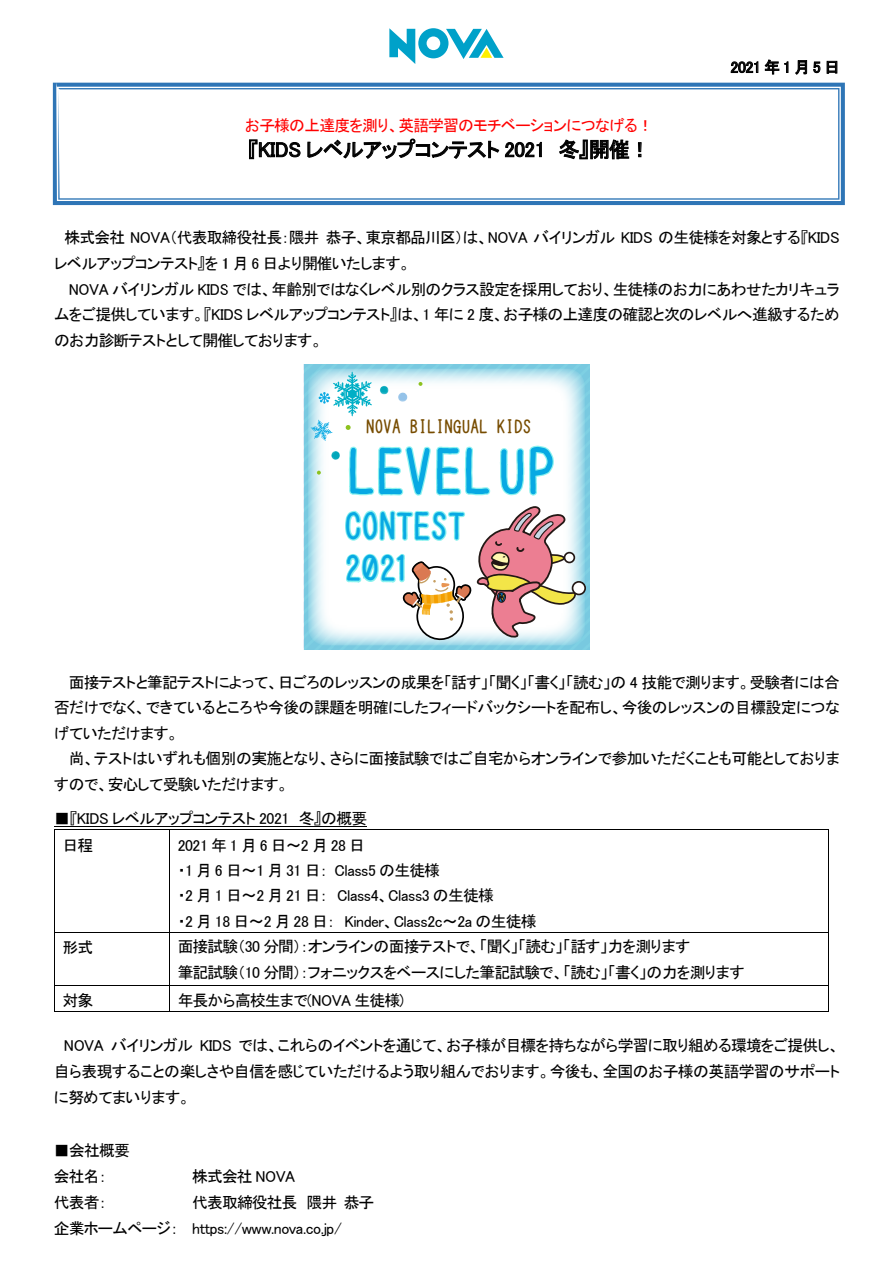
<style>
.page{position:relative;width:893px;height:1263px;background:#fff}
.page>*{position:absolute;margin:0;border:0;box-sizing:border-box;transform-origin:0 0}
.t1{font:58.05px "azukifont B";color:#08a9e3}
.t2{font:34.5px/41.4px "azukifont B";color:#08a9e3}
.t3{font:21px "MS P Gothic";letter-spacing:-.015em;color:#000}
.t4{font:17.4px "azukifont B";color:#774c00}
.t5{font:15.9px/25.5px "MS P Gothic";letter-spacing:-.035em;color:#000}
.t6{font:15.9px "MS P Gothic";letter-spacing:-.035em;color:#f00}
.t7{font:15.9px "MS P Gothic";letter-spacing:-.055em;color:#000}
.t8{font:15.9px "MS P Gothic";letter-spacing:.185em;color:#000}
</style>
<div class="page">
<svg style="left:731px;top:61px;width:27px;height:12px"></svg>
<svg style="left:765px;top:59px;width:23px;height:15px"></svg>
<svg style="left:795px;top:60px;width:12px;height:15px"></svg>
<svg style="left:813px;top:62px;width:7px;height:12px"></svg>
<svg style="left:827px;top:61px;width:10px;height:13px"></svg>
<hr style="left:54px;top:826px;width:312px;height:1px;background:#000">
<hr style="left:55px;top:829px;width:114px;height:1px;background:#000">
<hr style="left:170px;top:829px;width:639px;height:1px;background:#000">
<svg style="left:809px;top:829px;width:20px;height:1px"></svg>
<hr style="left:54px;top:830px;width:1px;height:102px;background:#000">
<hr style="left:169px;top:830px;width:1px;height:102px;background:#000">
<hr style="left:828px;top:830px;width:1px;height:102px;background:#000">
<hr style="left:55px;top:932px;width:114px;height:1px;background:#000">
<hr style="left:170px;top:932px;width:639px;height:1px;background:#000">
<svg style="left:809px;top:932px;width:20px;height:1px"></svg>
<hr style="left:54px;top:933px;width:1px;height:52px;background:#000">
<hr style="left:169px;top:933px;width:1px;height:52px;background:#000">
<hr style="left:828px;top:933px;width:1px;height:52px;background:#000">
<hr style="left:55px;top:985px;width:114px;height:1px;background:#000">
<hr style="left:170px;top:985px;width:658px;height:1px;background:#000">
<svg style="left:54px;top:985px;width:1px;height:27px"></svg>
<hr style="left:55px;top:1011px;width:114px;height:1px;background:#000">
<svg style="left:169px;top:985px;width:1px;height:27px"></svg>
<hr style="left:170px;top:1011px;width:658px;height:1px;background:#000">
<svg style="left:828px;top:985px;width:1px;height:27px"></svg>
<svg style="left:53px;top:83px;width:792px;height:122px"></svg>
<svg style="left:249px;top:139px;width:52px;height:20px"></svg>
<svg style="left:307px;top:138px;width:192px;height:21px"></svg>
<svg style="left:505px;top:142px;width:37px;height:15px"></svg>
<svg style="left:559px;top:139px;width:70px;height:20px"></svg>
<svg style="left:638px;top:142px;width:3px;height:15px"></svg>
<svg style="left:389px;top:28px;width:115px;height:36px"></svg>
<div style="left:304px;top:364px;width:285px;height:285px;background:#78c9e0"></div>
<svg style="left:308px;top:369px;width:277px;height:276px;background:#a1dae9"></svg>
<div style="left:573px;top:582px;width:12px;height:12px;background:#fff;border-radius:50%"></div>
<div style="left:572px;top:581px;width:14px;height:14px;border:2px solid #231815;border-radius:50%"></div>
<svg style="left:311px;top:372px;width:266px;height:278px;background:#e0e9e9"></svg>
<p class="t6" style="left:245px;top:117px;width:410px">お子様の上達度を測り、英語学習のモチベーションにつなげる！</p>
<h3 class="t3" style="left:248px;top:139px;width:404px">『KIDS レベルアップコンテスト 2021 冬』開催！</h3>
<p class="t5" style="left:214px;top:127px;width:105px">株式会社 NOVA</p>
<p class="t8" style="left:730px;top:59px;width:111px">2021年1月5日</p>
<p class="t5" style="left:54px;top:225px;width:787px;text-indent:11px">株式会社 NOVA（代表取締役社長：隈井恭子、東京都品川区）は、NOVA バイリンガル KIDS の生徒様を対象とする『KIDSレベルアップコンテスト』を 1 月 6 日より開催いたします。</p>
<p class="t5" style="left:54px;top:276px;width:787px;text-align:justify;text-indent:15px">NOVA バイリンガル KIDS では、年齢別ではなくレベル別のクラス設定を採用しており、生徒様のお力にあわせたカリキュラムをご提供しています。『KIDS レベルアップコンテスト』は、1 年に 2 度、お子様の上達度の確認と次のレベルへ進級するためのお力診断テストとして開催しております。</p>
<p class="t4" style="left:366px;top:417px;width:167px">NOVA BILINGUAL KIDS</p>
<h1 class="t1" style="left:347px;top:442px;width:210px">LEVELUP</h1>
<h2 class="t2" style="left:345px;top:506px;width:122px">CONTEST<br>2021</h2>
<p class="t5" style="left:54px;top:669px;width:787px;text-align:justify;text-indent:15px">面接テストと筆記テストによって、日ごろのレッスンの成果を「話す」「聞く」「書く」「読む」の 4 技能で測ります。受験者には合否だけでなく、できているところや今後の課題を明確にしたフィードバックシートを配布し、今後のレッスンの目標設定につなげていただけます。</p>
<p class="t5" style="left:54px;top:746px;width:787px;text-indent:15px">尚、テストはいずれも個別の実施となり、さらに面接試験ではご自宅からオンラインで参加いただくことも可能としておりますので、安心して受験いただけます。</p>
<p class="t5" style="left:62px;top:805px;width:306px;line-height:26.2px;text-indent:-8px">■『KIDS レベルアップコンテスト 2021 冬』の概要日程</p>
<p class="t5" style="left:178px;top:832px;width:360px">2021年1月6日～2月28日<br>・1 月 6 日～1 月 31 日： Class5 の生徒様<br>・2 月 1 日～2 月 21 日： Class4、Class3 の生徒様<br>・2 月 18 日～2 月 28 日： Kinder、Class2c～2a の生徒様</p>
<p class="t5" style="left:62px;top:935px;width:32px">形式</p>
<p class="t5" style="left:178px;top:933px;width:568px;line-height:26.1px">面接試験（30 分間）：オンラインの面接テストで、「聞く」「読む」「話す」力を測ります<br>筆記試験（10 分間）：フォニックスをベースにした筆記試験で、「読む」「書く」の力を測ります</p>
<p class="t5" style="left:62px;top:988px;width:32px">対象</p>
<p class="t7" style="left:178px;top:992px;width:228px">年長から高校生まで(NOVA 生徒様)</p>
<p class="t5" style="left:54px;top:1032px;width:788px;line-height:26.2px;text-align:justify;text-indent:10px">NOVA バイリンガル KIDS では、これらのイベントを通じて、お子様が目標を持ちながら学習に取り組める環境をご提供し、自ら表現することの楽しさや自信を感じていただけるよう取り組んでおります。今後も、全国のお子様の英語学習のサポートに努めてまいります。</p>
<p class="t5" style="left:54px;top:1137px;width:77px;line-height:26.1px">■会社概要会社名：</p>
<p class="t5" style="left:192px;top:1163px;width:105px">株式会社 NOVA</p>
<p class="t5" style="left:54px;top:1189px;width:322px;line-height:26.1px;text-indent:138px">代表取締役社長隈井恭子企業ホームページ： https://www.nova.co.jp/</p>
<p class="t5" style="left:54px;top:1190px;width:54px">代表者：</p>
</div>
